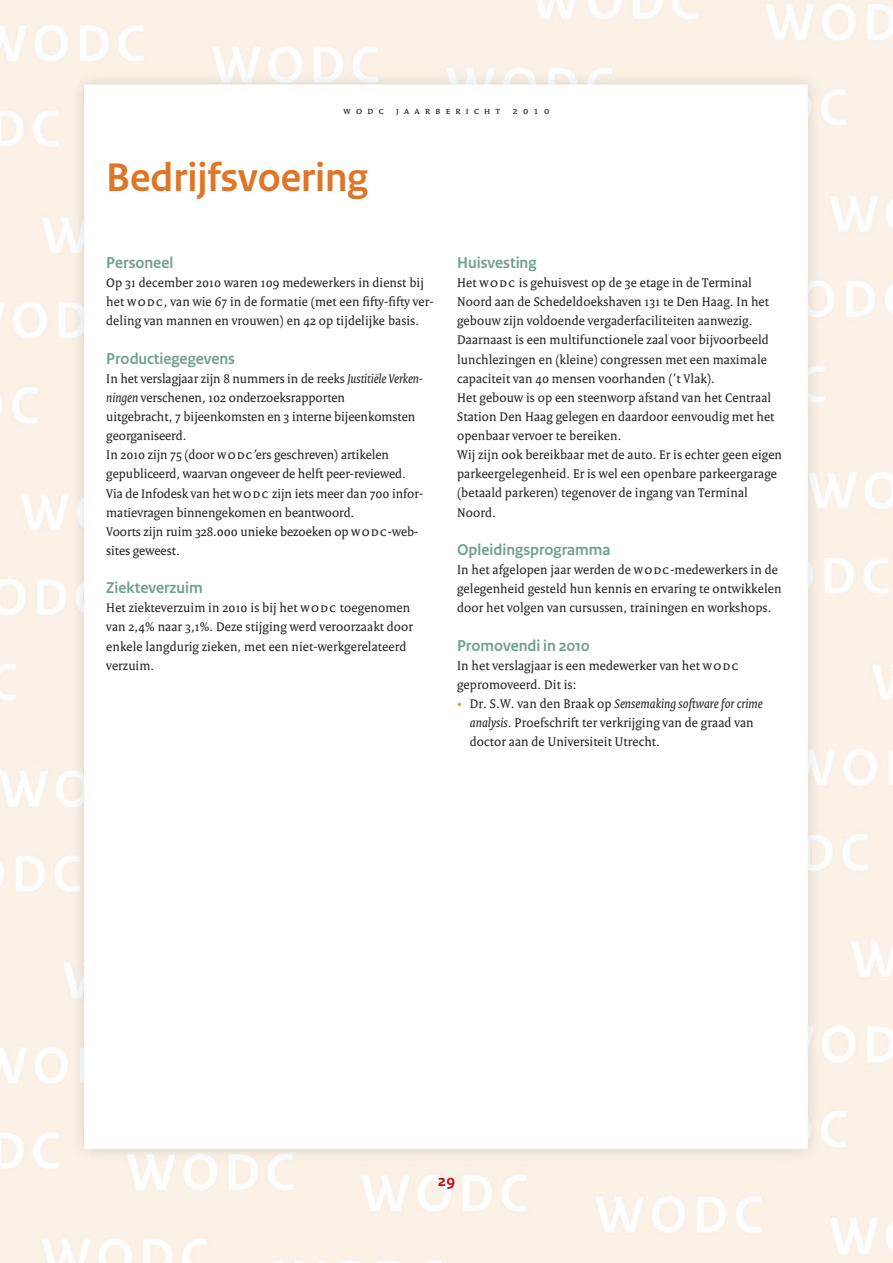
<style>
.page{position:relative;width:893px;height:1263px;background:#fff}
.page>*{position:absolute;margin:0;border:0;box-sizing:border-box;transform-origin:0 0}
.t1{font:700 42px "Rijksoverheid Sans Heading";color:#df7527}
.t2{font:700 16.5px "Rijksoverheid Sans Heading";color:#70a091}
.t3{font:700 16.5px "Rijksoverheid Sans Text";color:#bb1018}
.t4{font:13.5px/19.2px "Rijksoverheid Serif";letter-spacing:.01em;color:#231f20}
.t5{font:10.5px "Rijksoverheid Serif";letter-spacing:.5em;color:#231f20}
.s1{font-style:italic}
.s2{color:#f7931d}
</style>
<div class="page">
<img style="left:0;top:0;width:893px;height:1263px">
<p class="t5" style="left:344px;top:104px;width:207px">wodc jaarbericht 2010</p>
<h1 class="t1" style="left:106px;top:154px;width:263px">Bedrijfsvoering</h1>
<p class="t2" style="left:106px;top:253px;width:69px">Personeel</p>
<p class="t4" style="left:106px;top:273px;width:329px">Op 31 december 2010 waren 109 medewerkers in dienst bij het wodc, van wie 67 in de formatie (met een fifty-fifty ver&shy;deling van mannen en vrouwen) en 42 op tijdelijke basis.</p>
<p class="t2" style="left:106px;top:349px;width:130px">Productiegegevens</p>
<p class="t4" style="left:106px;top:369px;width:318px">In het verslagjaar zijn 8 nummers in de reeks <span class="s1">Justitiële Verken&shy;ningen</span> verschenen, 102 onderzoeksrapporten<br>uitgebracht, 7 bijeenkomsten en 3 interne bijeenkomsten georganiseerd.<br>In 2010 zijn 75 (door wodc’ers geschreven) artikelen gepubliceerd, waarvan ongeveer de helft peer-reviewed.<br>Via de Infodesk van het wodc zijn iets meer dan 700 infor&shy;matievragen binnengekomen en beantwoord.<br>Voorts zijn ruim 328.000 unieke bezoeken op wodc-web&shy;sites geweest.</p>
<p class="t2" style="left:106px;top:579px;width:98px">Ziekteverzuim</p>
<p class="t4" style="left:106px;top:598px;width:309px">Het ziekteverzuim in 2010 is bij het wodc toegenomen van 2,4% naar 3,1%. Deze stijging werd veroorzaakt door enkele langdurig zieken, met een niet-werkgerelateerd verzuim.</p>
<p class="t2" style="left:457px;top:253px;width:81px">Huisvesting</p>
<p class="t4" style="left:457px;top:273px;width:326px">Het wodc is gehuisvest op de 3e etage in de Terminal Noord aan de Schedeldoekshaven 131 te Den Haag. In het gebouw zijn voldoende vergaderfaciliteiten aanwezig.<br>Daarnaast is een multifunctionele zaal voor bijvoorbeeld lunchlezingen en (kleine) congressen met een maximale capaciteit van 40 mensen voorhanden (’t Vlak).<br>Het gebouw is op een steenworp afstand van het Centraal Station Den Haag gelegen en daardoor eenvoudig met het openbaar vervoer te bereiken.<br>Wij zijn ook bereikbaar met de auto. Er is echter geen eigen parkeergelegenheid. Er is wel een openbare parkeergarage (betaald parkeren) tegenover de ingang van Terminal Noord.</p>
<p class="t2" style="left:457px;top:540px;width:155px">Opleidingsprogramma</p>
<p class="t4" style="left:457px;top:560px;width:326px">In het afgelopen jaar werden de wodc-medewerkers in de gelegenheid gesteld hun kennis en ervaring te ontwikkelen door het volgen van cursussen, trainingen en workshops.</p>
<p class="t2" style="left:457px;top:636px;width:134px">Promovendi in 2010</p>
<p class="t4" style="left:457px;top:656px;width:282px">In het verslagjaar is een medewerker van het wodc gepromoveerd. Dit is:</p>
<p class="t4" style="left:470px;top:694px;width:294px;text-indent:-13px"><span class="s2">•</span> Dr. S.W. van den Braak op <span class="s1">Sensemaking software for crime analysis</span>. Proefschrift ter verkrijging van de graad van doctor aan de Universiteit Utrecht.</p>
<p class="t3" style="left:438px;top:1172px;width:19px">29</p>
</div>
